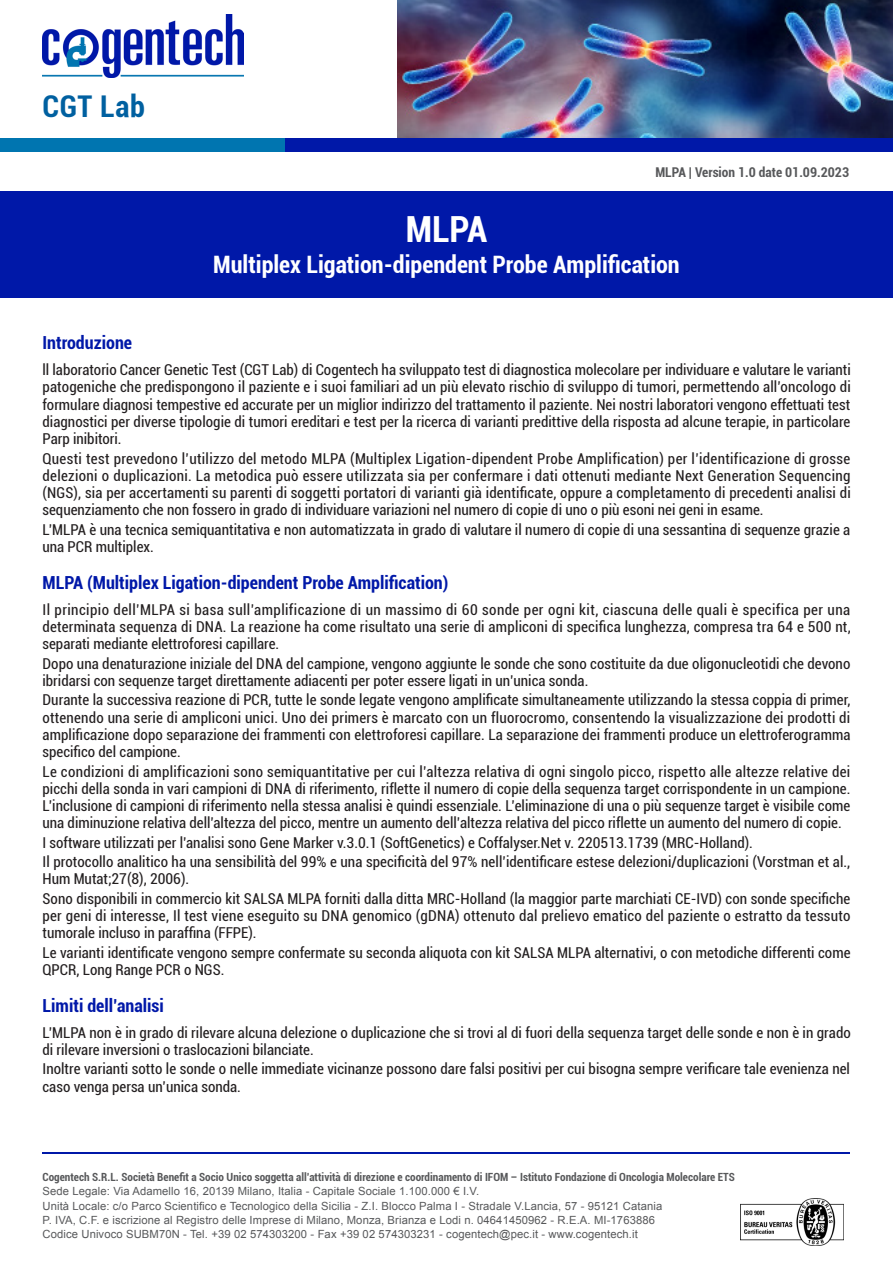
<style>
.page{position:relative;width:893px;height:1263px;background:#fff}
.page>*{position:absolute;margin:0;border:0;box-sizing:border-box;transform-origin:0 0}
.Title-nome_facility{font:700 condensed 36px "Roboto";color:#fff}
.t1{font:700 condensed 30px "Roboto";letter-spacing:.02em;color:#0060a0}
.occhiello{font:700 condensed 24px "Roboto";color:#fff}
.titolo_paragrafo{font:700 condensed 18px "Roboto";color:#0018a8}
.body{font:condensed 15px/17.2px "Roboto";color:#231f20;text-align:justify}
.t2{font:700 condensed 13.5px "Roboto";color:#57585a}
.t3{font:11.25px/14.4px "Arial";letter-spacing:.01em;color:#57585a}
.t4{font:700 condensed 11.25px "Roboto";color:#57585a}
</style>
<div class="page">
<img style="left:398px;top:0;width:495px;height:138px">
<img style="left:43px;top:14px;width:201px;height:63px">
<div style="left:285px;top:138px;width:608px;height:13px;background:#0018a8"></div>
<div style="left:0;top:138px;width:285px;height:13px;background:#0075b0"></div>
<hr style="left:43px;top:1152px;width:807px;height:1px;background:#0018a8">
<img style="left:741px;top:1198px;width:102px;height:47px">
<div style="left:0;top:191px;width:893px;height:106px;background:#0018a8"></div>
<h2 class="t1" style="left:43px;top:85px;width:104px">CGT Lab</h2>
<p class="t2" style="left:655px;top:162px;width:195px">MLPA | Version 1.0 date 01.09.2023</p>
<p class="Title-nome_facility" style="left:406px;top:204px;width:83px">MLPA</p>
<p class="occhiello" style="left:213px;top:248px;width:468px">Multiplex Ligation-dipendent Probe Amplification</p>
<p class="titolo_paragrafo" style="left:43px;top:330px;width:91px">Introduzione</p>
<p class="body" style="left:43px;top:361px;width:810px">ll laboratorio Cancer Genetic Test (CGT Lab) di Cogentech ha sviluppato test di diagnostica molecolare per individuare e valutare le varianti patogeniche che predispongono il paziente e i suoi familiari ad un più elevato rischio di sviluppo di tumori, permettendo all’oncologo di formulare diagnosi tempestive ed accurate per un miglior indirizzo del trattamento il paziente. Nei nostri laboratori vengono effettuati test diagnostici per diverse tipologie di tumori ereditari e test per la ricerca di varianti predittive della risposta ad alcune terapie, in particolare Parp inibitori.</p>
<p class="body" style="left:43px;top:449px;width:810px">Questi test prevedono l’utilizzo del metodo MLPA (Multiplex Ligation-dipendent Probe Amplification) per l’identificazione di grosse delezioni o duplicazioni. La metodica può essere utilizzata sia per confermare i dati ottenuti mediante Next Generation Sequencing (NGS), sia per accertamenti su parenti di soggetti portatori di varianti già identificate, oppure a completamento di precedenti analisi di sequenziamento che non fossero in grado di individuare variazioni nel numero di copie di uno o più esoni nei geni in esame.</p>
<p class="body" style="left:43px;top:520px;width:809px">L’MLPA è una tecnica semiquantitativa e non automatizzata in grado di valutare il numero di copie di una sessantina di sequenze grazie a una PCR multiplex.</p>
<p class="titolo_paragrafo" style="left:43px;top:570px;width:407px">MLPA (Multiplex Ligation-dipendent Probe Amplification)</p>
<p class="body" style="left:43px;top:600px;width:810px">Il principio dell’MLPA si basa sull’amplificazione di un massimo di 60 sonde per ogni kit, ciascuna delle quali è specifica per una determinata sequenza di DNA. La reazione ha come risultato una serie di ampliconi di specifica lunghezza, compresa tra 64 e 500 nt, separati mediante elettroforesi capillare.</p>
<p class="body" style="left:43px;top:654px;width:809px">Dopo una denaturazione iniziale del DNA del campione, vengono aggiunte le sonde che sono costituite da due oligonucleotidi che devono ibridarsi con sequenze target direttamente adiacenti per poter essere ligati in un’unica sonda.</p>
<p class="body" style="left:43px;top:691px;width:810px">Durante la successiva reazione di PCR, tutte le sonde legate vengono amplificate simultaneamente utilizzando la stessa coppia di primer, ottenendo una serie di ampliconi unici. Uno dei primers è marcato con un fluorocromo, consentendo la visualizzazione dei prodotti di amplificazione dopo separazione dei frammenti con elettroforesi capillare. La separazione dei frammenti produce un elettroferogramma specifico del campione.</p>
<p class="body" style="left:43px;top:762px;width:809px">Le condizioni di amplificazioni sono semiquantitative per cui l’altezza relativa di ogni singolo picco, rispetto alle altezze relative dei picchi della sonda in vari campioni di DNA di riferimento, riflette il numero di copie della sequenza target corrispondente in un campione.<br>L’inclusione di campioni di riferimento nella stessa analisi è quindi essenziale. L’eliminazione di una o più sequenze target è visibile come una diminuzione relativa dell’altezza del picco, mentre un aumento dell’altezza relativa del picco riflette un aumento del numero di copie.</p>
<p class="body" style="left:43px;top:833px;width:712px">I software utilizzati per l’analisi sono Gene Marker v.3.0.1 (SoftGenetics) e Coffalyser.Net v. 220513.1739 (MRC-Holland).</p>
<p class="body" style="left:43px;top:852px;width:809px">Il protocollo analitico ha una sensibilità del 99% e una specificità del 97% nell’identificare estese delezioni/duplicazioni (Vorstman et al.,<br>Hum Mutat;27(8), 2006).</p>
<p class="body" style="left:43px;top:889px;width:809px">Sono disponibili in commercio kit SALSA MLPA forniti dalla ditta MRC-Holland (la maggior parte marchiati CE-IVD) con sonde specifiche per geni di interesse, Il test viene eseguito su DNA genomico (gDNA) ottenuto dal prelievo ematico del paziente o estratto da tessuto tumorale incluso in paraffina (FFPE).</p>
<p class="body" style="left:43px;top:943px;width:809px">Le varianti identificate vengono sempre confermate su seconda aliquota con kit SALSA MLPA alternativi, o con metodiche differenti come<br>QPCR, Long Range PCR o NGS.</p>
<p class="titolo_paragrafo" style="left:43px;top:993px;width:123px">Limiti dell’analisi</p>
<p class="body" style="left:43px;top:1023px;width:810px">L’MLPA non è in grado di rilevare alcuna delezione o duplicazione che si trovi al di fuori della sequenza target delle sonde e non è in grado di rilevare inversioni o traslocazioni bilanciate.</p>
<p class="body" style="left:43px;top:1060px;width:809px">Inoltre varianti sotto le sonde o nelle immediate vicinanze possono dare falsi positivi per cui bisogna sempre verificare tale evenienza nel caso venga persa un’unica sonda.</p>
<p class="t4" style="left:43px;top:1169px;width:694px">Cogentech S.R.L. Società Benefit a Socio Unico soggetta all’attività di direzione e coordinamento di IFOM – Istituto Fondazione di Oncologia Molecolare ETS</p>
<p class="t3" style="left:43px;top:1184px;width:621px">Sede Legale: Via Adamello 16, 20139 Milano, Italia - Capitale Sociale 1.100.000 € I.V.<br>Unità Locale: c/o Parco Scientifico e Tecnologico della Sicilia - Z.I. Blocco Palma I - Stradale V.Lancia, 57 - 95121 Catania P. IVA, C.F. e iscrizione al Registro delle Imprese di Milano, Monza, Brianza e Lodi n. 04641450962 - R.E.A. MI-1763886<br>Codice Univoco SUBM70N - Tel. +39 02 574303200 - Fax +39 02 574303231 - cogentech@pec.it - www.cogentech.it</p>
</div>
